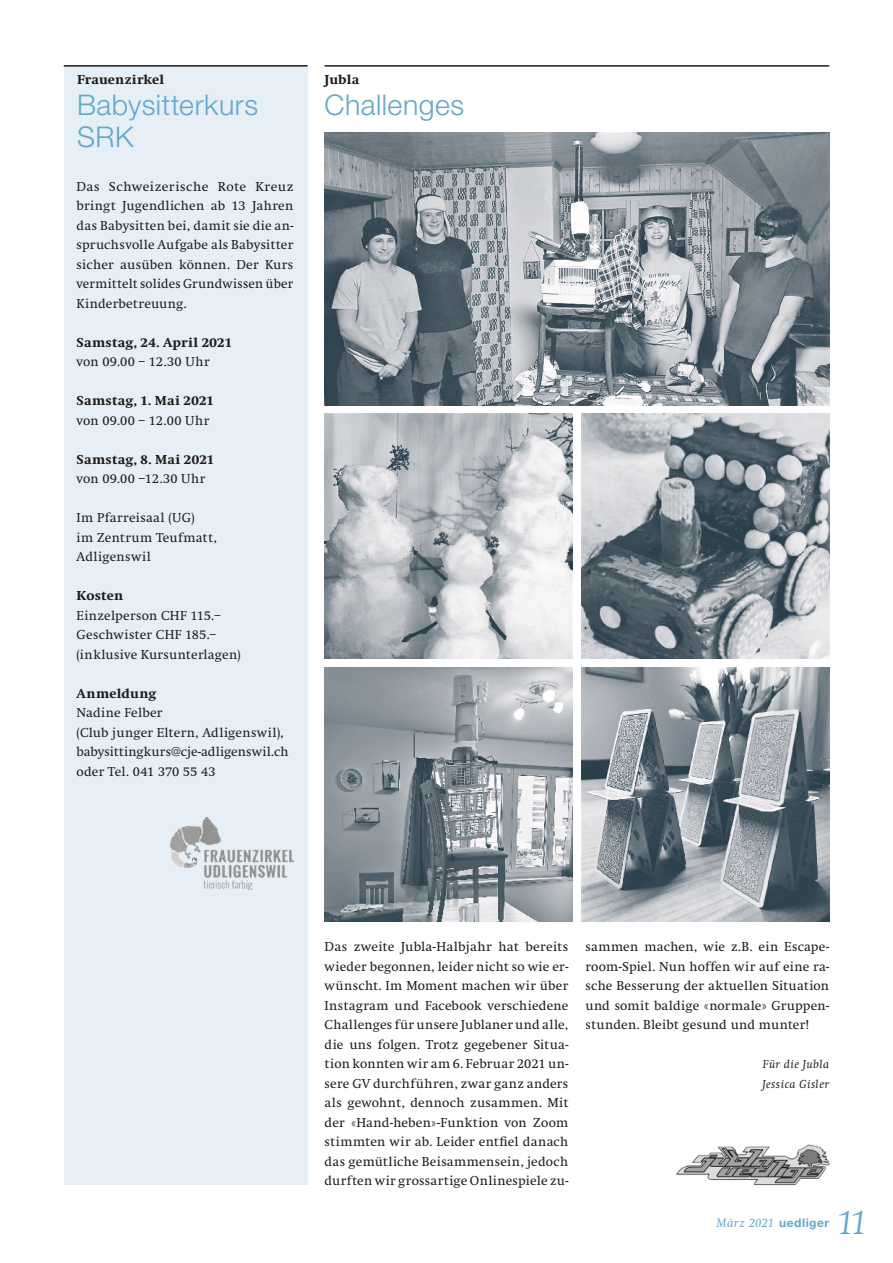
<style>
.page{position:relative;width:893px;height:1263px;background:#fff}
.page>*{position:absolute;margin:0;border:0;box-sizing:border-box;transform-origin:0 0}
.t1{font:italic 300 36px "Swift";color:#62a7cc}
.t2{font:300 28.5px/31.5px "Helvetica Neue";letter-spacing:.015em;color:#62a7cc}
.t3{font:13.5px/19.5px "Swift";letter-spacing:.015em;color:#1d1d1b;text-align:justify}
.t4{font:800 13.5px "Swift";letter-spacing:.02em;color:#1d1d1b}
.t5{font:italic 12.75px "Swift";letter-spacing:.045em;color:#62a7cc}
.t6{font:italic 12px/19.5px "Swift";letter-spacing:.04em;color:#1d1d1b}
.s1{font-family:"Helvetica Neue";font-weight:700;font-style:normal;font-size:12px}
</style>
<div class="page">
<img style="left:581px;top:414px;width:248px;height:244px">
<img style="left:325px;top:414px;width:248px;height:244px">
<hr style="left:325px;top:65px;width:504px;height:2px;background:#1d1d1b">
<img style="left:325px;top:132px;width:504px;height:273px">
<img style="left:581px;top:667px;width:248px;height:255px">
<img style="left:325px;top:667px;width:248px;height:255px">
<div style="left:64px;top:66px;width:244px;height:1119px;background:#e4edf6"></div>
<hr style="left:64px;top:65px;width:244px;height:2px;background:#1d1d1b">
<img style="left:676px;top:1144px;width:153px;height:41px">
<img style="left:171px;top:817px;width:122px;height:73px">
<p class="t4" style="left:77px;top:72px;width:89px">Frauenzirkel</p>
<h2 class="t2" style="left:77px;top:89px;width:182px">Babysitterkurs<br>SRK</h2>
<p class="t3" style="left:77px;top:177px;width:218px">Das Schweizerische Rote Kreuz bringt Jugendlichen ab 13 Jahren das Babysitten bei, damit sie die an&shy;spruchsvolle Aufgabe als Babysitter sicher ausüben können. Der Kurs vermittelt solides Grundwissen über Kinderbetreuung.</p>
<p class="t4" style="left:77px;top:335px;width:157px">Samstag, 24. April 2021</p>
<p class="t3" style="left:77px;top:352px;width:135px">von 09.00 – 12.30 Uhr</p>
<p class="t4" style="left:77px;top:393px;width:139px">Samstag, 1. Mai 2021</p>
<p class="t3" style="left:77px;top:411px;width:134px">von 09.00 – 12.00 Uhr</p>
<p class="t4" style="left:77px;top:452px;width:139px">Samstag, 8. Mai 2021</p>
<p class="t3" style="left:77px;top:469px;width:130px">von 09.00 –12.30 Uhr</p>
<p class="t3" style="left:77px;top:508px;width:142px;text-align:left">Im Pfarreisaal (UG)<br>im Zentrum Teufmatt,<br>Adligenswil</p>
<p class="t4" style="left:77px;top:588px;width:48px">Kosten</p>
<p class="t3" style="left:77px;top:606px;width:166px;text-align:left">Einzelperson CHF 115.–<br>Geschwister CHF 185.– (inklusive Kursunterlagen)</p>
<p class="t4" style="left:77px;top:686px;width:81px">Anmeldung</p>
<p class="t3" style="left:77px;top:703px;width:214px;text-align:left">Nadine Felber<br>(Club junger Eltern, Adligenswil), babysittingkurs@cje-adligenswil.ch oder Tel. 041 370 55 43</p>
<p class="t4" style="left:325px;top:72px;width:36px">Jubla</p>
<h2 class="t2" style="left:325px;top:89px;width:141px">Challenges</h2>
<p class="t3" style="left:325px;top:937px;width:245px">Das zweite Jubla-Halbjahr hat bereits wieder begonnen, leider nicht so wie er&shy;wünscht. Im Moment machen wir über Instagram und Facebook verschiedene Challenges für unsere Jublaner und alle, die uns folgen. Trotz gegebener Situa&shy;tion konnten wir am 6. Februar 2021 un&shy;sere GV durchführen, zwar ganz anders als gewohnt, dennoch zusammen. Mit der «Hand-heben»-Funktion von Zoom stimmten wir ab. Leider entfiel danach das gemütliche Beisammensein, jedoch durften wir grossartige Onlinespiele zu-</p>
<p class="t3" style="left:585px;top:937px;width:245px">sammen machen, wie z.B. ein Escape&shy;room-Spiel. Nun hoffen wir auf eine ra&shy;sche Besserung der aktuellen Situation und somit baldige «normale» Gruppen&shy;stunden. Bleibt gesund und munter!</p>
<p class="t6" style="left:762px;top:1055px;width:68px">Für die Jubla<br>Jessica Gisler</p>
<p class="t5" style="left:716px;top:1216px;width:114px">März 2021 <span class="s1">uedliger</span></p>
<h1 class="t1" style="left:838px;top:1202px;width:31px">11</h1>
</div>
